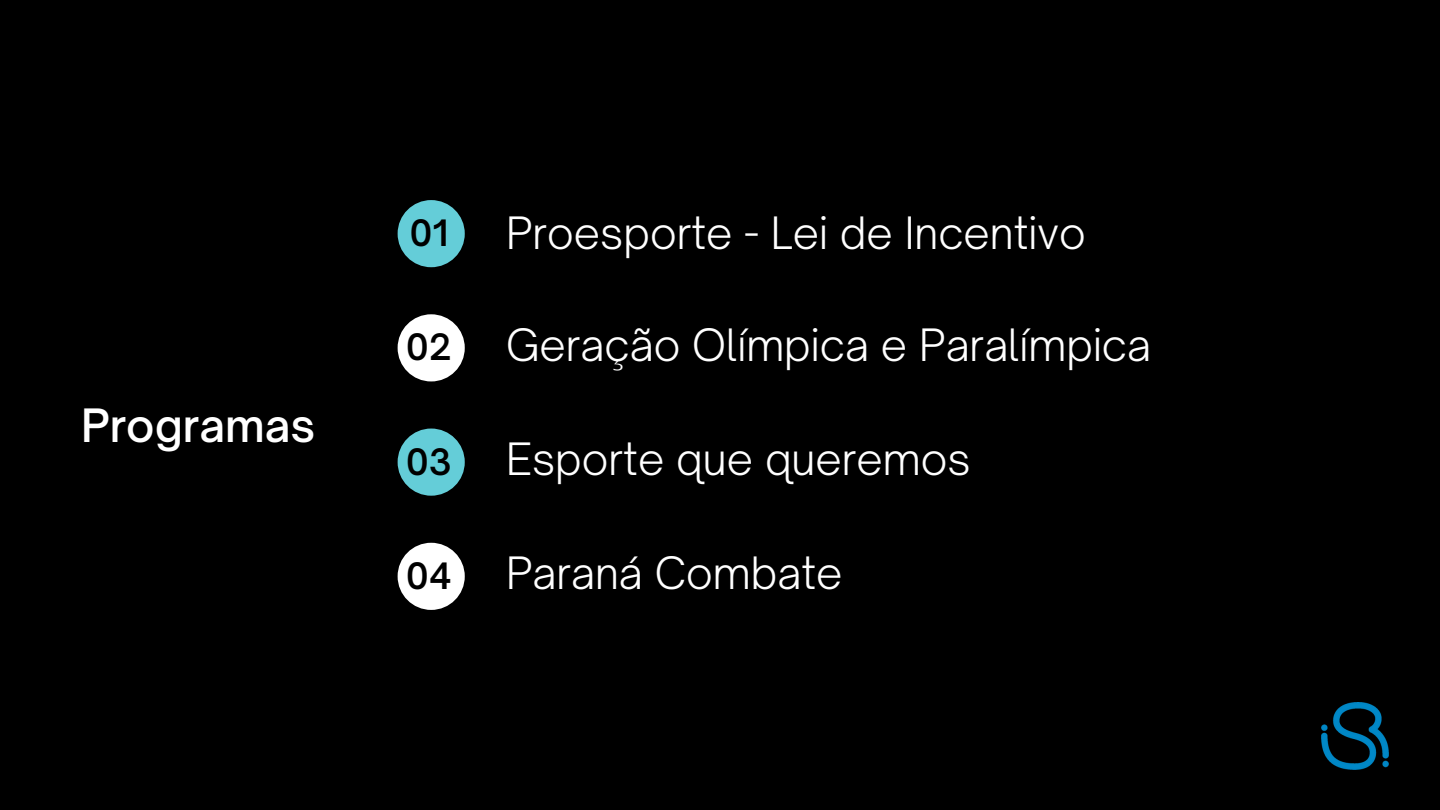
<style>
.page{position:relative;width:1440px;height:810px;background:#000}
.page>*{position:absolute;margin:0;border:0;box-sizing:border-box;transform-origin:0 0}
.t1{font:500 44px "Open Sauce One";color:#fff}
.t2{font:300 42.7px "Open Sauce One";color:#fff}
.t3{font:600 34.8px "Open Sauce One";color:#000}
</style>
<div class="page">
<div style="left:398px;top:200px;width:67px;height:67px;background:#64cdd8;border-radius:50%"></div>
<div style="left:398px;top:314px;width:67px;height:67px;background:#fff;border-radius:50%"></div>
<div style="left:398px;top:429px;width:67px;height:67px;background:#64cdd8;border-radius:50%"></div>
<div style="left:398px;top:543px;width:67px;height:67px;background:#fff;border-radius:50%"></div>
<img style="left:1321px;top:702px;width:68px;height:68px">
<p class="t1" style="left:81px;top:398px;width:236px">Programas</p>
<p class="t3" style="left:409px;top:211px;width:40px">01</p>
<p class="t2" style="left:506px;top:206px;width:581px">Proesporte - Lei de Incentivo</p>
<p class="t3" style="left:406px;top:326px;width:47px">02</p>
<p class="t2" style="left:506px;top:318px;width:647px">Geração Olímpica e Paralímpica</p>
<p class="t3" style="left:406px;top:440px;width:48px">03</p>
<p class="t2" style="left:506px;top:432px;width:466px">Esporte que queremos</p>
<p class="t3" style="left:406px;top:554px;width:47px">04</p>
<p class="t2" style="left:506px;top:546px;width:338px">Paraná Combate</p>
</div>
